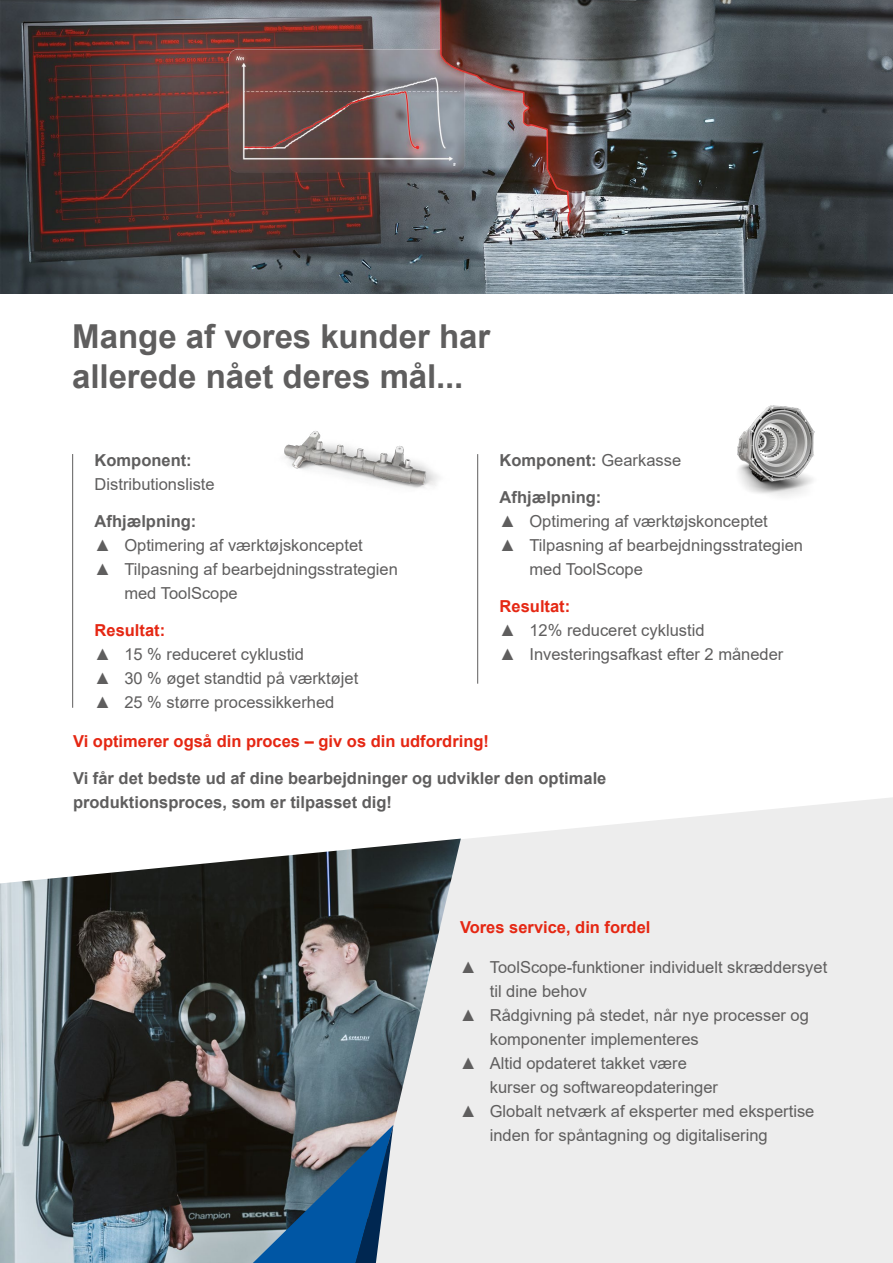
<style>
.page{position:relative;width:893px;height:1263px;background:#fff}
.page>*{position:absolute;margin:0;border:0;box-sizing:border-box;transform-origin:0 0}
.t1{font:700 33px/39.6px "Arial";letter-spacing:-.005em;color:#5f5e5e}
.t2{font:16.5px/24px "Arial";color:#5f5e5e}
.t3{font:700 16.5px/24px "Arial";color:#5f5e5e}
.t4{font:700 16.5px "Arial";color:#e52713}
.s1{font-weight:400}
</style>
<div class="page">
<div style="left:461px;top:797px;width:432px;height:466px;background:#ededed"></div>
<img style="left:0;top:838px;width:461px;height:425px">
<img style="left:0;top:0;width:893px;height:293px">
<hr style="left:72px;top:454px;width:1px;height:254px;background:#5f5e5e">
<img style="left:284px;top:431px;width:155px;height:57px">
<hr style="left:477px;top:454px;width:1px;height:230px;background:#5f5e5e">
<img style="left:737px;top:405px;width:78px;height:92px">
<svg style="left:253px;top:1125px;width:201px;height:138px;background:#728ba1"></svg>
<h1 class="t1" style="left:72px;top:317px;width:419px">Mange af vores kunder har allerede nået deres mål...</h1>
<p class="t3" style="left:95px;top:449px;width:99px">Komponent:</p>
<p class="t2" style="left:95px;top:472px;width:122px">Distributionsliste</p>
<p class="t3" style="left:95px;top:509px;width:103px">Afhjælpning:</p>
<p class="t2" style="left:95px;top:533px;width:270px">▲ Optimering af værktøjskonceptet</p>
<p class="t2" style="left:124px;top:557px;width:275px;text-indent:-30px">▲ Tilpasning af bearbejdningsstrategien med ToolScope</p>
<p class="t4" style="left:95px;top:618px;width:72px">Resultat:</p>
<p class="t2" style="left:95px;top:642px;width:211px">▲ 15 % reduceret cyklustid</p>
<p class="t2" style="left:95px;top:666px;width:265px">▲ 30 % øget standtid på værktøjet</p>
<p class="t2" style="left:95px;top:690px;width:241px">▲ 25 % større processikkerhed</p>
<p class="t3" style="left:500px;top:449px;width:183px">Komponent: <span class="s1">Gearkasse</span></p>
<p class="t3" style="left:500px;top:485px;width:103px">Afhjælpning:</p>
<p class="t2" style="left:500px;top:509px;width:270px">▲ Optimering af værktøjskonceptet</p>
<p class="t2" style="left:529px;top:533px;width:275px;text-indent:-30px">▲ Tilpasning af bearbejdningsstrategien med ToolScope</p>
<p class="t4" style="left:500px;top:594px;width:72px">Resultat:</p>
<p class="t2" style="left:500px;top:618px;width:206px">▲ 12% reduceret cyklustid</p>
<p class="t2" style="left:500px;top:642px;width:285px">▲ Investeringsafkast efter 2 måneder</p>
<p class="t4" style="left:73px;top:729px;width:417px">Vi optimerer også din proces – giv os din udfordring!</p>
<p class="t3" style="left:73px;top:766px;width:535px">Vi får det bedste ud af dine bearbejdninger og udvikler den optimale produktionsproces, som er tilpasset dig!</p>
<p class="t4" style="left:460px;top:916px;width:192px">Vores service, din fordel</p>
<p class="t2" style="left:490px;top:955px;width:339px;text-indent:-30px">▲ ToolScope-funktioner individuelt skræddersyet til dine behov</p>
<p class="t2" style="left:490px;top:1003px;width:321px;text-indent:-30px">▲ Rådgivning på stedet, når nye processer og komponenter implementeres</p>
<p class="t2" style="left:490px;top:1051px;width:230px;text-indent:-30px">▲ Altid opdateret takket være kurser og softwareopdateringer</p>
<p class="t2" style="left:490px;top:1099px;width:326px;text-indent:-30px">▲ Globalt netværk af eksperter med ekspertise inden for spåntagning og digitalisering</p>
</div>
